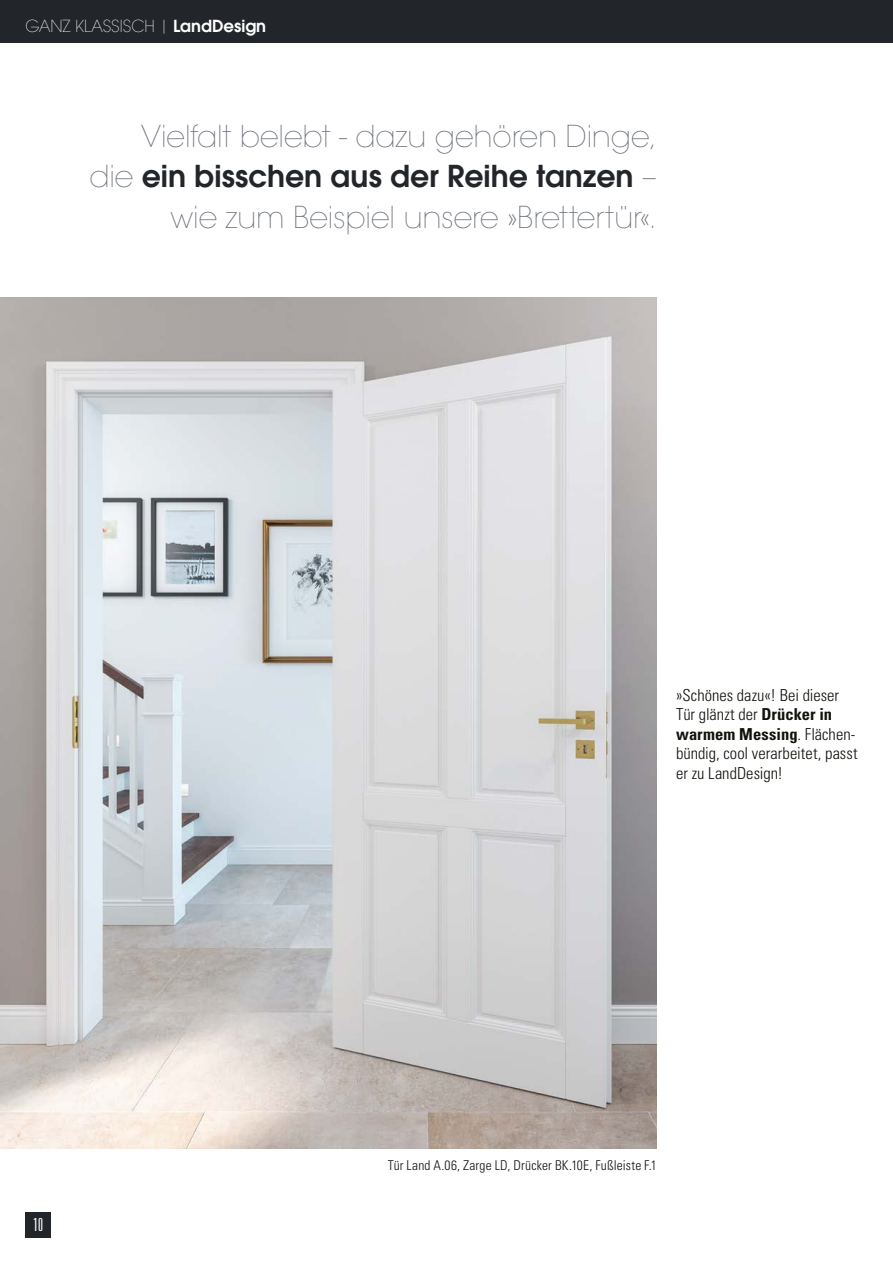
<style>
.page{position:relative;width:893px;height:1263px;background:#fff}
.page>*{position:absolute;margin:0;border:0;box-sizing:border-box;transform-origin:0 0}
.t1{font:200 30px/40.5px "ITC Avant Garde W1 G";letter-spacing:-.005em;color:#6c717a;text-align:right}
.t2{font:300 ultra-condensed 18px "Univers";color:#fff}
.t3{font:300 condensed 16.5px/19.5px "Univers LT Std";color:#12120d}
.t4{font:200 16.5px "ITC Avant Garde W1 G";color:#fff}
.t5{font:300 condensed 13.5px "Univers LT Std";letter-spacing:.01em;color:#12120d}
.s1{font-weight:600}
.s2{font-weight:600;color:#22262b}
.s3{font-weight:700}
</style>
<div class="page">
<div style="left:0;top:0;width:893px;height:43px;background:#22262b"></div>
<div style="left:26px;top:1212px;width:25px;height:26px;background:#22262b"></div>
<img style="left:0;top:298px;width:657px;height:850px">
<p class="t4" style="left:26px;top:15px;width:242px">GANZ KLASSISCH | <span class="s1">LandDesign</span></p>
<h1 class="t1" style="left:89px;top:116px;width:569px">Vielfalt belebt - dazu gehören Dinge,<br>die <span class="s2">ein bisschen aus der Reihe tanzen</span> – wie zum Beispiel unsere »Brettertür«.</h1>
<p class="t2" style="left:33px;top:1214px;width:11px">10</p>
<p class="t3" style="left:676px;top:685px;width:183px">»Schönes dazu«! Bei dieser<br>Tür glänzt der <span class="s3">Drücker in warmem Messing</span>. Flächen&shy;bündig, cool verarbeitet, passt er zu LandDesign!</p>
<p class="t5" style="left:388px;top:1157px;width:271px">Tür Land A.06, Zarge LD, Drücker BK.10E, Fußleiste F.1</p>
</div>
